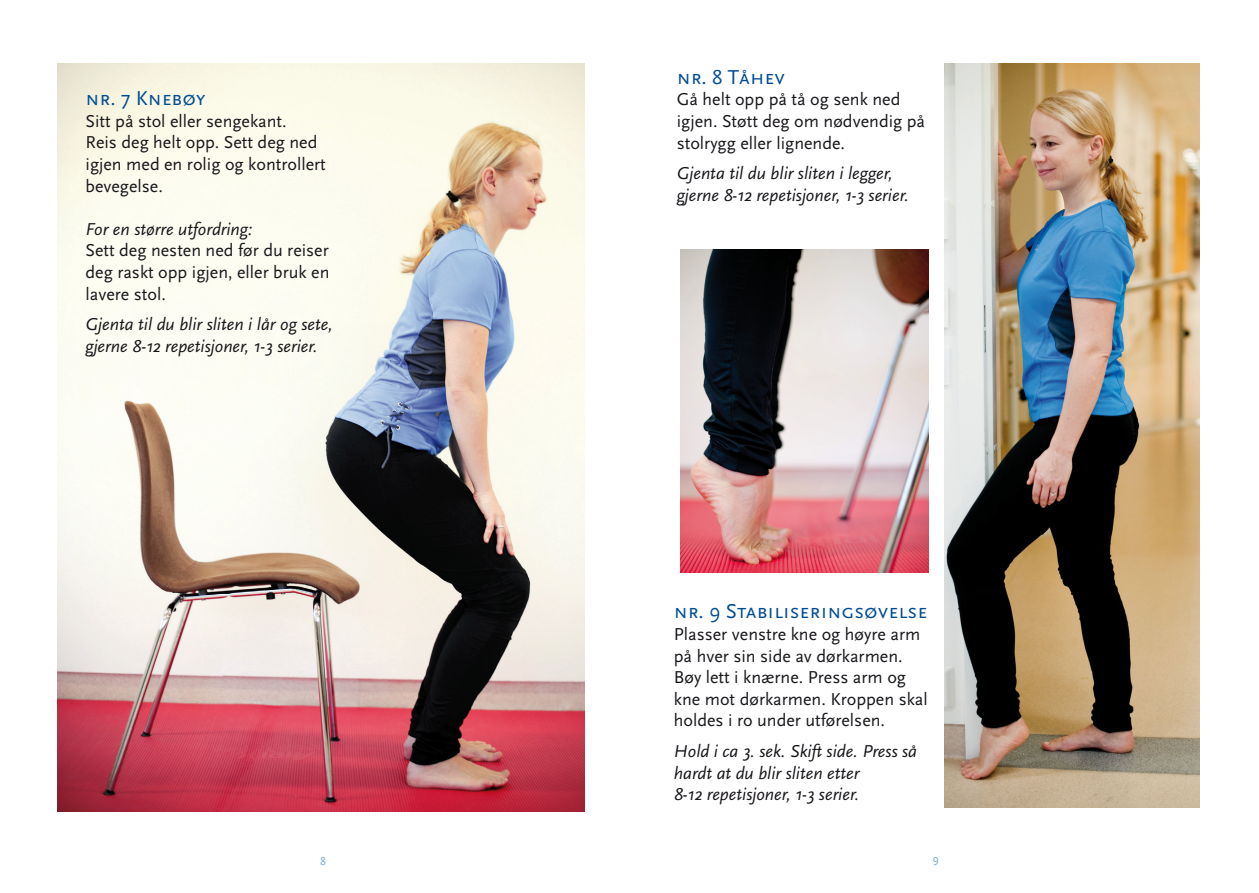
<style>
.page{position:relative;width:1259px;height:893px;background:#fff}
.page>*{position:absolute;margin:0;border:0;box-sizing:border-box;transform-origin:0 0}
.t1{font:21px "Scala Sans Caps";color:#004c93}
.t2{font:18px/21.6px "Scala Sans";color:#1a171c}
.t3{font:italic 18px/21.6px "Scala Sans";color:#1a171c}
.t4{font:12px "Scala Sans LF";color:#7ab2dd}
</style>
<div class="page">
<img style="left:680px;top:250px;width:248px;height:322px">
<img style="left:944px;top:64px;width:255px;height:744px">
<img style="left:57px;top:64px;width:528px;height:747px">
<p class="t1" style="left:86px;top:87px;width:122px">nr. 7 Knebøy</p>
<p class="t2" style="left:86px;top:110px;width:203px">Sitt på stol eller sengekant.</p>
<p class="t2" style="left:86px;top:132px;width:242px">Reis deg helt opp. Sett deg ned igjen med en rolig og kontrollert bevegelse.</p>
<p class="t3" style="left:86px;top:218px;width:168px">For en større utfordring:</p>
<p class="t2" style="left:86px;top:240px;width:245px;text-align:justify">Sett deg nesten ned før du reiser deg raskt opp igjen, eller bruk en lavere stol.</p>
<p class="t3" style="left:86px;top:314px;width:249px">Gjenta til du blir sliten i lår og sete, gjerne 8-12 repetisjoner, 1-3 serier.</p>
<p class="t1" style="left:677px;top:66px;width:110px">nr. 8 Tåhev</p>
<p class="t2" style="left:677px;top:89px;width:250px">Gå helt opp på tå og senk ned igjen. Støtt deg om nødvendig på stolrygg eller lignende.</p>
<p class="t3" style="left:677px;top:163px;width:234px">Gjenta til du blir sliten i legger, gjerne 8-12 repetisjoner, 1-3 serier.</p>
<p class="t1" style="left:674px;top:600px;width:255px">nr. 9 Stabiliseringsøvelse</p>
<p class="t2" style="left:674px;top:624px;width:255px">Plasser venstre kne og høyre arm på hver sin side av dørkarmen.<br>Bøy lett i knærne. Press arm og kne mot dørkarmen. Kroppen skal holdes i ro under utførelsen.</p>
<p class="t3" style="left:674px;top:741px;width:245px">Hold i ca 3. sek. Skift side. Press så hardt at du blir sliten etter<br>8-12 repetisjoner, 1-3 serier.</p>
<p class="t4" style="left:320px;top:854px;width:7px">89</p>
<p class="t4" style="left:932px;top:854px;width:7px">89</p>
</div>
